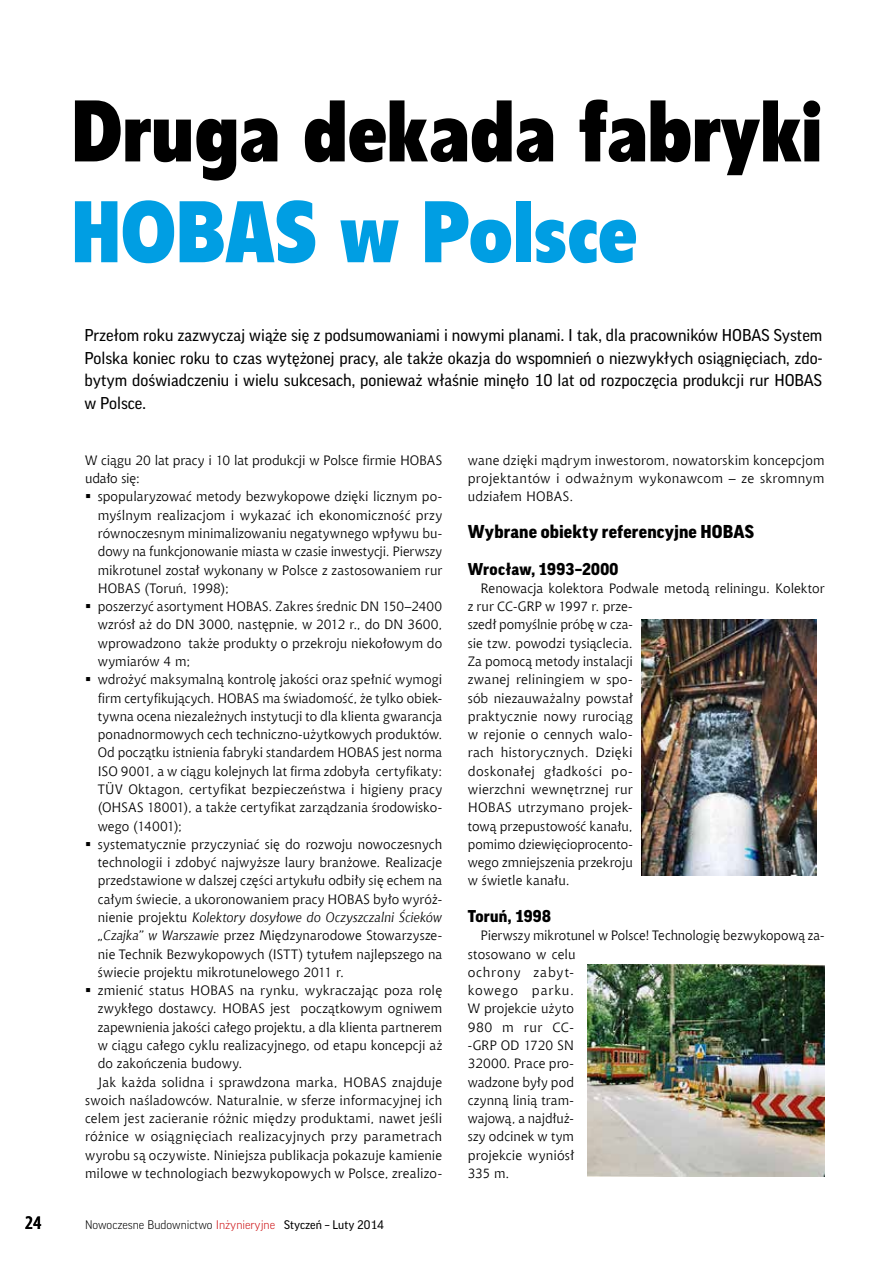
<style>
.page{position:relative;width:893px;height:1263px;background:#fff}
.page>*{position:absolute;margin:0;border:0;box-sizing:border-box;transform-origin:0 0}
.t1{font:700 84px "Olivea TTEFN";color:#000}
.t2{font:700 84px "Olivea TTEFN";color:#009ee3}
.t3{font:900 18px "Good Pro";letter-spacing:.01em;color:#000}
.t4{font:700 18px "Aerton Cnd EFN";color:#000}
.t5{font:16.5px/22.5px "Good Pro";color:#000;text-align:justify}
.t6{font:900 16.5px "Good Pro";letter-spacing:.015em;color:#000}
.t7{font:13.5px/18.3px "Chianti EU";letter-spacing:.01em;color:#000}
.t8{font:13.5px/18.3px "Chianti EU";letter-spacing:-.01em;color:#000}
.t9{font:italic 13.5px "Chianti EU";letter-spacing:.005em;color:#000}
.t10{font:300 12px "Good Pro";color:#000}
.s1{font-style:normal}
.s2{font-style:italic}
.s3{color:#cd1316}
.s4{font-weight:400}
</style>
<div class="page">
<img style="left:641px;top:619px;width:176px;height:257px">
<img style="left:587px;top:964px;width:238px;height:212px">
<h1 class="t1" style="left:72px;top:76px;width:752px">Druga dekada fabryki</h1>
<h1 class="t2" style="left:72px;top:177px;width:567px">HOBAS w Polsce</h1>
<p class="t5" style="left:85px;top:324px;width:739px">Przełom roku zazwyczaj wiąże się z podsumowaniami i nowymi planami. I tak, dla pracowników HOBAS System Polska koniec roku to czas wytężonej pracy, ale także okazja do wspomnień o niezwykłych osiągnięciach, zdo&shy;bytym doświadczeniu i wielu sukcesach, ponieważ właśnie minęło 10 lat od rozpoczęcia produkcji rur HOBAS w Polsce.</p>
<p class="t8" style="left:85px;top:451px;width:359px">W ciągu 20 lat pracy i 10 lat produkcji w Polsce firmie HOBAS udało się:</p>
<p class="t7" style="left:98px;top:487px;width:346px">spopularyzować metody bezwykopowe dzięki licznym po-</p>
<p class="t7" style="left:98px;top:506px;width:346px">myślnym realizacjom i wykazać ich ekonomiczność przy</p>
<p class="t7" style="left:98px;top:524px;width:346px">równoczesnym minimalizowaniu negatywnego wpływu bu-</p>
<p class="t7" style="left:98px;top:542px;width:346px">dowy na funkcjonowanie miasta w czasie inwestycji. Pierwszy</p>
<p class="t7" style="left:98px;top:560px;width:346px">mikrotunel został wykonany w Polsce z zastosowaniem rur</p>
<p class="t7" style="left:98px;top:579px;width:133px">HOBAS (Toruń, 1998);</p>
<p class="t7" style="left:98px;top:597px;width:346px">poszerzyć asortyment HOBAS. Zakres średnic DN 150–2400</p>
<p class="t7" style="left:98px;top:615px;width:346px">wzrósł aż do DN 3000, następnie, w 2012 r., do DN 3600,</p>
<p class="t7" style="left:98px;top:634px;width:346px">wprowadzono także produkty o przekroju niekołowym do</p>
<p class="t7" style="left:98px;top:652px;width:94px">wymiarów 4 m;</p>
<p class="t7" style="left:98px;top:670px;width:346px">wdrożyć maksymalną kontrolę jakości oraz spełnić wymogi</p>
<p class="t7" style="left:98px;top:688px;width:346px">firm certyfikujących. HOBAS ma świadomość, że tylko obiek-</p>
<p class="t7" style="left:98px;top:707px;width:346px">tywna ocena niezależnych instytucji to dla klienta gwarancja</p>
<p class="t7" style="left:98px;top:725px;width:346px">ponadnormowych cech techniczno-użytkowych produktów.</p>
<p class="t7" style="left:98px;top:743px;width:346px">Od początku istnienia fabryki standardem HOBAS jest norma</p>
<p class="t7" style="left:98px;top:762px;width:346px">ISO 9001, a w ciągu kolejnych lat firma zdobyła certyfikaty:</p>
<p class="t7" style="left:98px;top:780px;width:346px">TÜV Oktagon, certyfikat bezpieczeństwa i higieny pracy</p>
<p class="t7" style="left:98px;top:798px;width:346px">(OHSAS 18001), a także certyfikat zarządzania środowisko-</p>
<p class="t7" style="left:98px;top:816px;width:86px">wego (14001);</p>
<p class="t7" style="left:98px;top:835px;width:346px">systematycznie przyczyniać się do rozwoju nowoczesnych</p>
<p class="t7" style="left:98px;top:853px;width:346px">technologii i zdobyć najwyższe laury branżowe. Realizacje</p>
<p class="t7" style="left:98px;top:871px;width:346px">przedstawione w dalszej części artykułu odbiły się echem na</p>
<p class="t7" style="left:98px;top:890px;width:346px">całym świecie, a ukoronowaniem pracy HOBAS było wyróż-</p>
<p class="t9" style="left:98px;top:909px;width:346px"><span class="s1">nienie projektu</span> Kolektory dosyłowe do Oczyszczalni Ścieków</p>
<p class="t7" style="left:98px;top:926px;width:346px"><span class="s2">„Czajka” w Warszawie</span> przez Międzynarodowe Stowarzysze-</p>
<p class="t7" style="left:98px;top:944px;width:346px">nie Technik Bezwykopowych (ISTT) tytułem najlepszego na</p>
<p class="t7" style="left:98px;top:963px;width:248px">świecie projektu mikrotunelowego 2011 r.</p>
<p class="t7" style="left:98px;top:981px;width:346px">zmienić status HOBAS na rynku, wykraczając poza rolę</p>
<p class="t7" style="left:98px;top:999px;width:346px">zwykłego dostawcy. HOBAS jest początkowym ogniwem</p>
<p class="t7" style="left:98px;top:1018px;width:346px">zapewnienia jakości całego projektu, a dla klienta partnerem</p>
<p class="t7" style="left:98px;top:1036px;width:346px">w ciągu całego cyklu realizacyjnego, od etapu koncepcji aż</p>
<p class="t7" style="left:98px;top:1054px;width:146px">do zakończenia budowy.</p>
<p class="t7" style="left:98px;top:1072px;width:346px">Jak każda solidna i sprawdzona marka, HOBAS znajduje</p>
<p class="t7" style="left:85px;top:1091px;width:359px">swoich naśladowców. Naturalnie, w sferze informacyjnej ich</p>
<p class="t7" style="left:85px;top:1109px;width:359px">celem jest zacieranie różnic między produktami, nawet jeśli</p>
<p class="t7" style="left:85px;top:1127px;width:359px">różnice w osiągnięciach realizacyjnych przy parametrach</p>
<p class="t7" style="left:85px;top:1146px;width:359px">wyrobu są oczywiste. Niniejsza publikacja pokazuje kamienie</p>
<p class="t7" style="left:85px;top:1164px;width:359px">milowe w technologiach bezwykopowych w Polsce, zrealizo-</p>
<h2 class="t4" style="left:25px;top:1212px;width:18px">24</h2>
<p class="t10" style="left:85px;top:1218px;width:300px">Nowoczesne Budownictwo <span class="s3">Inżynieryjne</span> <span class="s4">Styczeń – Luty 2014</span></p>
<p class="t7" style="left:468px;top:451px;width:358px;text-align:justify">wane dzięki mądrym inwestorom, nowatorskim koncepcjom projektantów i odważnym wykonawcom – ze skromnym udziałem HOBAS.</p>
<h2 class="t3" style="left:468px;top:521px;width:288px">Wybrane obiekty referencyjne HOBAS</h2>
<p class="t6" style="left:468px;top:559px;width:152px">Wrocław, 1993–2000</p>
<p class="t7" style="left:468px;top:579px;width:358px;text-indent:13px">Renowacja kolektora Podwale metodą reliningu. Kolektor z rur CC-GRP w 1997 r. prze-<br>szedł pomyślnie próbę w cza-<br>sie tzw. powodzi tysiąclecia.<br>Za pomocą metody instalacji<br>zwanej reliningiem w spo-<br>sób niezauważalny powstał<br>praktycznie nowy rurociąg<br>w rejonie o cennych walo-<br>rach historycznych. Dzięki<br>doskonałej gładkości po-<br>wierzchni wewnętrznej rur<br>HOBAS utrzymano projek-<br>tową przepustowość kanału,<br>pomimo dziewięcioprocento-<br>wego zmniejszenia przekroju<br>w świetle kanału.</p>
<p class="t6" style="left:468px;top:907px;width:85px">Toruń, 1998</p>
<p class="t7" style="left:468px;top:926px;width:358px;text-indent:13px">Pierwszy mikrotunel w Polsce! Technologię bezwykopową za&shy;stosowano w celu<br>ochrony zabyt-<br>kowego parku.<br>W projekcie użyto<br>980 m rur CC-<br>-GRP OD 1720 SN<br>32000. Prace pro-<br>wadzone były pod<br>czynną linią tram-<br>wajową, a najdłuż-<br>szy odcinek w tym<br>projekcie wyniósł<br>335 m.</p>
</div>
